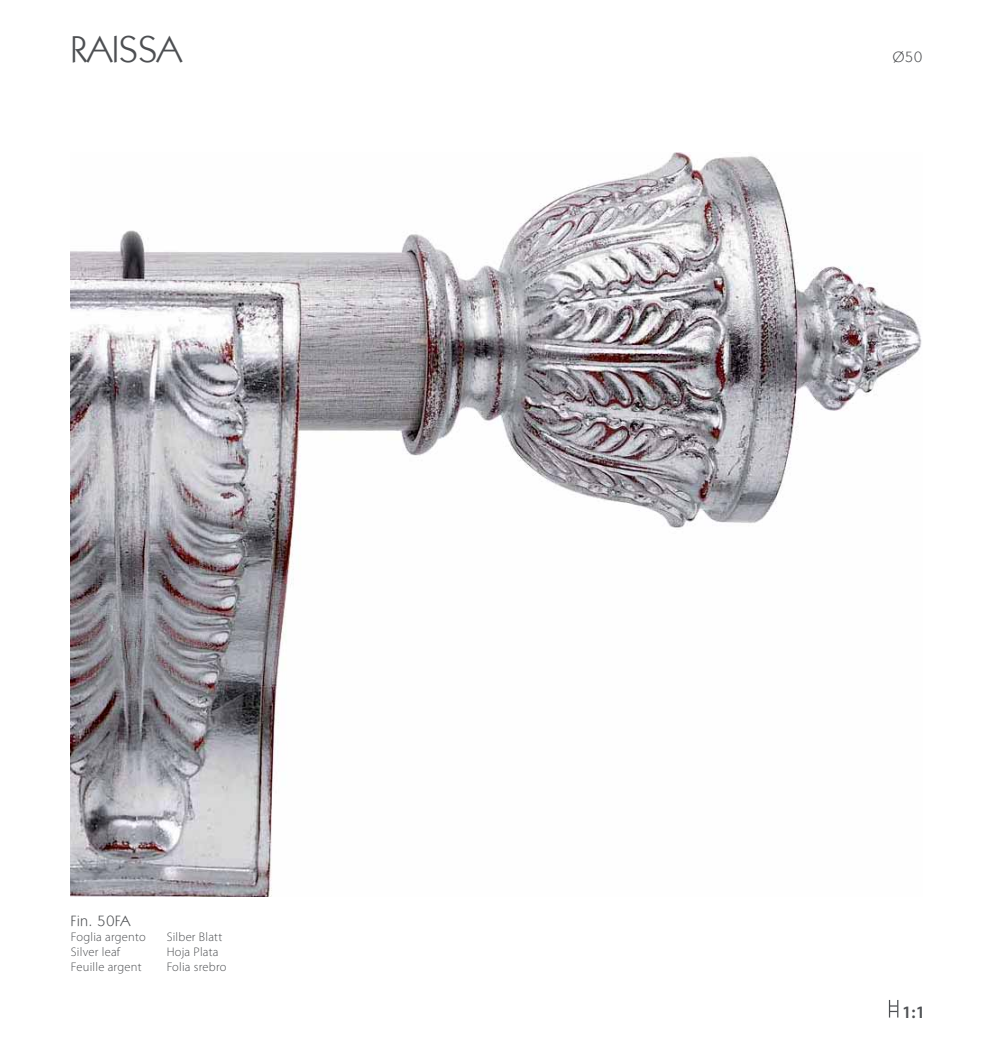
<style>
.page{position:relative;width:993px;height:1053px;background:#fff}
.page>*{position:absolute;margin:0;border:0;box-sizing:border-box;transform-origin:0 0}
.t1{font:37.5px "Kabel IT Cby BT";color:#4d4f52}
.t2{font:600 17.5px "Myriad Pro";color:#4d4f52}
.t3{font:15px "Kabel IT Cby BT";letter-spacing:.05em;color:#4d4f52}
.t4{font:300 12.5px/15px "Myriad Pro";letter-spacing:.02em;color:#4d4f52}
</style>
<div class="page">
<img style="left:71px;top:152px;width:850px;height:744px">
<svg style="left:888px;top:1000px;width:10px;height:17px"></svg>
<h1 class="t1" style="left:71px;top:26px;width:112px">RAISSA</h1>
<p class="t3" style="left:71px;top:911px;width:61px">Fin. 50FA</p>
<p class="t4" style="left:71px;top:930px;width:76px">Foglia argento<br>Silver leaf<br>Feuille argent</p>
<p class="t4" style="left:167px;top:930px;width:61px">Silber Blatt<br>Hoja Plata<br>Folia srebro</p>
<p class="t3" style="left:892px;top:48px;width:31px">Ø50</p>
<h2 class="t2" style="left:901px;top:1001px;width:24px">1:1</h2>
</div>
